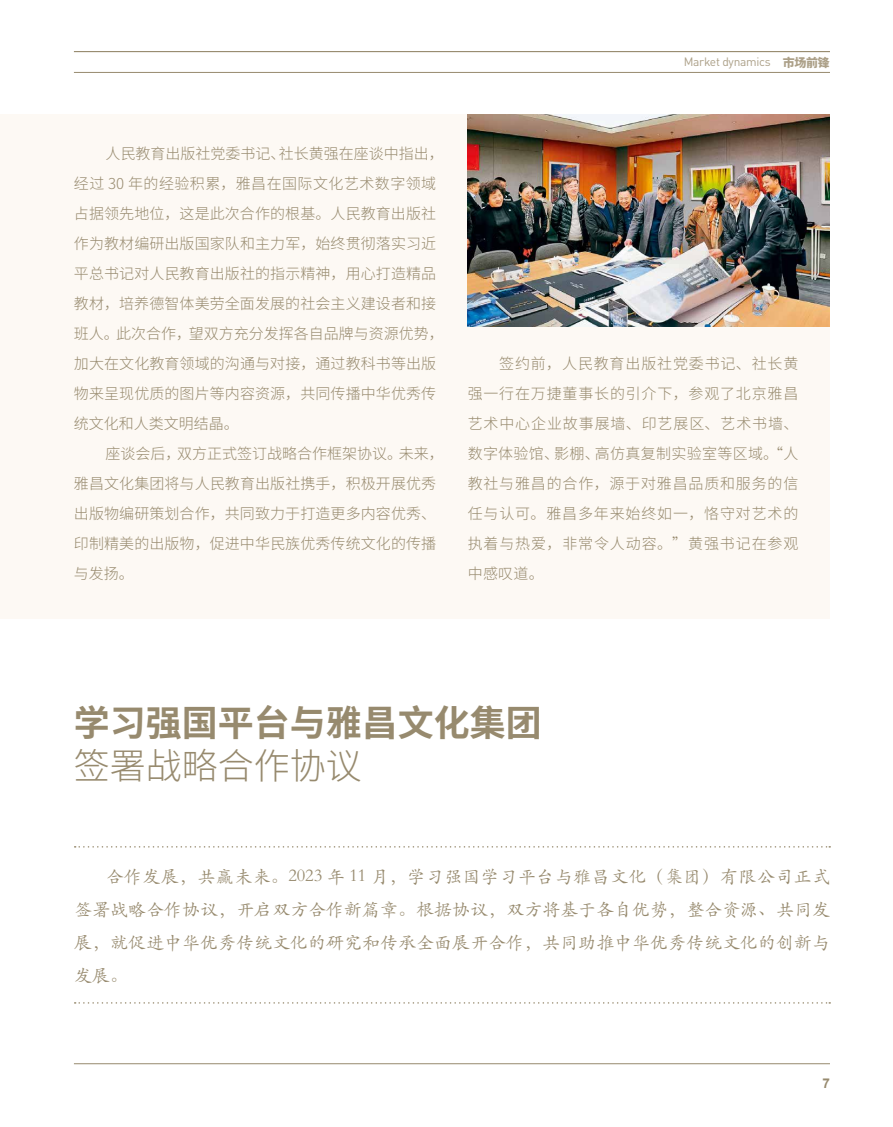
<style>
.page{position:relative;width:893px;height:1127px;background:#fff}
.page>*{position:absolute;margin:0;border:0;box-sizing:border-box;transform-origin:0 0}
.t1{font:700 36px "Source Han Sans CN";color:#978a6e}
.t2{font:300 36px "Source Han Sans CN";color:#978a6e}
.t3{font:18px/33px "ST Kaiti SC Regular";color:#978a6e;text-align:justify}
.t4{font:300 15px/30px "Source Han Sans CN";letter-spacing:.005em;color:#978a6e}
.t5{font:700 13.5px "Arial";color:#978a6e}
.t6{font:12px "DIN";letter-spacing:-.025em;color:#aca088}
.s1{font-family:"Source Han Sans CN";font-weight:800}
</style>
<div class="page">
<div style="left:0;top:114px;width:830px;height:504px;background:#fdf9f4"></div>
<img style="left:468px;top:114px;width:362px;height:213px">
<svg style="left:75px;top:846px;width:755px;height:1px"></svg>
<svg style="left:75px;top:1002px;width:755px;height:1px"></svg>
<hr style="left:74px;top:51px;width:756px;height:1px;background:#978a6e">
<hr style="left:74px;top:72px;width:756px;height:1px;background:#978a6e">
<hr style="left:74px;top:1063px;width:756px;height:1px;background:#978a6e">
<p class="t4" style="left:74px;top:139px;width:371px;text-indent:32px">人民教育出版社党委书记、社长黄强在座谈中指出，经过 30 年的经验积累，雅昌在国际文化艺术数字领域占据领先地位，这是此次合作的根基。人民教育出版社作为教材编研出版国家队和主力军，始终贯彻落实习近平总书记对人民教育出版社的指示精神，用心打造精品教材，培养德智体美劳全面发展的社会主义建设者和接班人。此次合作，望双方充分发挥各自品牌与资源优势，加大在文化教育领域的沟通与对接，通过教科书等出版物来呈现优质的图片等内容资源，共同传播中华优秀传统文化和人类文明结晶。</p>
<p class="t4" style="left:74px;top:439px;width:371px;text-indent:32px">座谈会后，双方正式签订战略合作框架协议。未来，雅昌文化集团将与人民教育出版社携手，积极开展优秀出版物编研策划合作，共同致力于打造更多内容优秀、印制精美的出版物，促进中华民族优秀传统文化的传播与发扬。</p>
<p class="t6" style="left:684px;top:55px;width:148px">Market dynamics <span class="s1">市场前锋</span></p>
<p class="t4" style="left:468px;top:349px;width:332px;text-align:justify;text-indent:32px">签约前，人民教育出版社党委书记、社长黄强一行在万捷董事长的引介下，参观了北京雅昌艺术中心企业故事展墙、印艺展区、艺术书墙、数字体验馆、影棚、高仿真复制实验室等区域。“人教社与雅昌的合作，源于对雅昌品质和服务的信任与认可。雅昌多年来始终如一，恪守对艺术的执着与热爱，非常令人动容。”黄强书记在参观中感叹道。</p>
<h1 class="t1" style="left:74px;top:703px;width:470px">学习强国平台与雅昌文化集团</h1>
<h1 class="t2" style="left:74px;top:746px;width:290px">签署战略合作协议</h1>
<p class="t3" style="left:74px;top:859px;width:757px;text-indent:32px">合作发展，共赢未来。2023 年 11 月，学习强国学习平台与雅昌文化（集团）有限公司正式签署战略合作协议，开启双方合作新篇章。根据协议，双方将基于各自优势，整合资源、共同发展，就促进中华优秀传统文化的研究和传承全面展开合作，共同助推中华优秀传统文化的创新与发展。</p>
<p class="t5" style="left:822px;top:1073px;width:9px">7</p>
</div>
